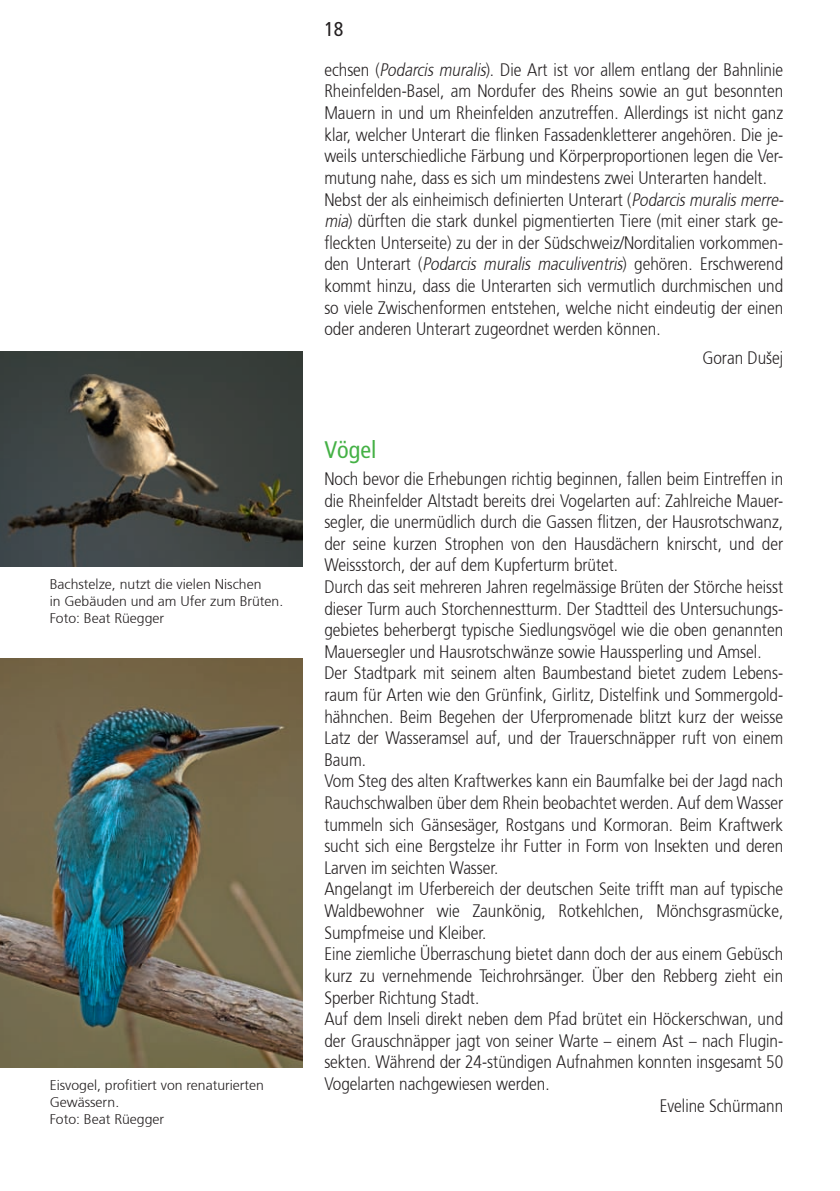
<style>
.page{position:relative;width:840px;height:1191px;background:#fff}
.page>*{position:absolute;margin:0;border:0;box-sizing:border-box;transform-origin:0 0}
.t1{font:condensed 24px "Frutiger";color:#45b146}
.t2{font:condensed 20px "Frutiger";color:#231f20}
.t3{font:300 18px/21.6px "Frutiger 45";color:#231f20;scale:.85 1}
.t4{font:300 14px/16.8px "Frutiger 45";color:#231f20}
.s1{font-style:italic}
</style>
<div class="page">
<img style="left:0;top:351px;width:302px;height:215px">
<img style="left:0;top:659px;width:302px;height:408px">
<p class="t4" style="left:50px;top:576px;width:235px">Bachstelze, nutzt die vielen Nischen<br>in Gebäuden und am Ufer zum Brüten.<br>Foto: Beat Rüegger</p>
<p class="t4" style="left:50px;top:1077px;width:216px">Eisvogel, profitiert von renaturierten<br>Gewässern.<br>Foto: Beat Rüegger</p>
<p class="t2" style="left:324px;top:18px;width:21px">18</p>
<p class="t3" style="left:324px;top:59px;width:545px">echsen (<span class="s1">Podarcis muralis</span>). Die Art ist vor allem entlang der Bahnlinie Rheinfelden-Basel, am Nordufer des Rheins sowie an gut besonnten Mauern in und um Rheinfelden anzutreffen. Allerdings ist nicht ganz klar, welcher Unterart die flinken Fassadenkletterer angehören. Die je&shy;weils unterschiedliche Färbung und Körperproportionen legen die Ver&shy;mutung nahe, dass es sich um mindestens zwei Unterarten handelt.<br>Nebst der als einheimisch definierten Unterart (<span class="s1">Podarcismuralismerre&shy;mia</span>) dürften die stark dunkel pigmentierten Tiere (mit einer stark ge&shy;fleckten Unterseite) zu der in der Südschweiz/Norditalien vorkommen&shy;den Unterart (<span class="s1">Podarcis muralis maculiventris</span>) gehören. Erschwerend kommt hinzu, dass die Unterarten sich vermutlich durchmischen und so viele Zwischenformen entstehen, welche nicht eindeutig der einen oder anderen Unterart zugeordnet werden können.</p>
<p class="t3" style="left:702px;top:347px;width:97px">Goran Dušej</p>
<h1 class="t1" style="left:324px;top:435px;width:53px">Vögel</h1>
<p class="t3" style="left:324px;top:468px;width:541px">Noch bevor die Erhebungen richtig beginnen, fallen beim Eintreffen in</p>
<p class="t3" style="left:324px;top:490px;width:541px">die Rheinfelder Altstadt bereits drei Vogelarten auf: Zahlreiche Mauer-</p>
<p class="t3" style="left:324px;top:511px;width:541px">segler, die unermüdlich durch die Gassen flitzen, der Hausrotschwanz,</p>
<p class="t3" style="left:324px;top:533px;width:541px">der seine kurzen Strophen von den Hausdächern knirscht, und der</p>
<p class="t3" style="left:324px;top:554px;width:347px">Weissstorch, der auf dem Kupferturm brütet.</p>
<p class="t3" style="left:324px;top:576px;width:541px">Durch das seit mehreren Jahren regelmässige Brüten der Störche heisst</p>
<p class="t3" style="left:324px;top:598px;width:541px">dieser Turm auch Storchennestturm. Der Stadtteil des Untersuchungs-</p>
<p class="t3" style="left:324px;top:619px;width:541px">gebietes beherbergt typische Siedlungsvögel wie die oben genannten</p>
<p class="t3" style="left:324px;top:641px;width:515px">Mauersegler und Hausrotschwänze sowie Haussperling und Amsel.</p>
<p class="t3" style="left:324px;top:662px;width:541px">Der Stadtpark mit seinem alten Baumbestand bietet zudem Lebens-</p>
<p class="t3" style="left:324px;top:684px;width:541px">raum für Arten wie den Grünfink, Girlitz, Distelfink und Sommergold-</p>
<p class="t3" style="left:324px;top:706px;width:541px">hähnchen. Beim Begehen der Uferpromenade blitzt kurz der weisse</p>
<p class="t3" style="left:324px;top:727px;width:541px">Latz der Wasseramsel auf, und der Trauerschnäpper ruft von einem</p>
<p class="t3" style="left:324px;top:749px;width:51px">Baum.</p>
<p class="t3" style="left:324px;top:770px;width:541px">Vom Steg des alten Kraftwerkes kann ein Baumfalke bei der Jagd nach</p>
<p class="t3" style="left:324px;top:792px;width:541px">Rauchschwalben über dem Rhein beobachtet werden. Auf dem Wasser</p>
<p class="t3" style="left:324px;top:814px;width:541px">tummeln sich Gänsesäger, Rostgans und Kormoran. Beim Kraftwerk</p>
<p class="t3" style="left:324px;top:835px;width:541px">sucht sich eine Bergstelze ihr Futter in Form von Insekten und deren</p>
<p class="t3" style="left:324px;top:857px;width:206px">Larven im seichten Wasser.</p>
<p class="t3" style="left:324px;top:878px;width:541px">Angelangt im Uferbereich der deutschen Seite trifft man auf typische</p>
<p class="t3" style="left:324px;top:900px;width:541px">Waldbewohner wie Zaunkönig, Rotkehlchen, Mönchsgrasmücke,</p>
<p class="t3" style="left:324px;top:922px;width:192px">Sumpfmeise und Kleiber.</p>
<p class="t3" style="left:324px;top:943px;width:541px">Eine ziemliche Überraschung bietet dann doch der aus einem Gebüsch</p>
<p class="t3" style="left:324px;top:965px;width:541px">kurz zu vernehmende Teichrohrsänger. Über den Rebberg zieht ein</p>
<p class="t3" style="left:324px;top:986px;width:184px">Sperber Richtung Stadt.</p>
<p class="t3" style="left:324px;top:1008px;width:541px">Auf dem Inseli direkt neben dem Pfad brütet ein Höckerschwan, und</p>
<p class="t3" style="left:324px;top:1030px;width:541px">der Grauschnäpper jagt von seiner Warte – einem Ast – nach Flugin-</p>
<p class="t3" style="left:324px;top:1051px;width:541px">sekten. Während der 24-stündigen Aufnahmen konnten insgesamt 50</p>
<p class="t3" style="left:324px;top:1073px;width:266px">Vogelarten nachgewiesen werden.</p>
<p class="t3" style="left:659px;top:1094px;width:147px">Eveline Schürmann</p>
</div>
